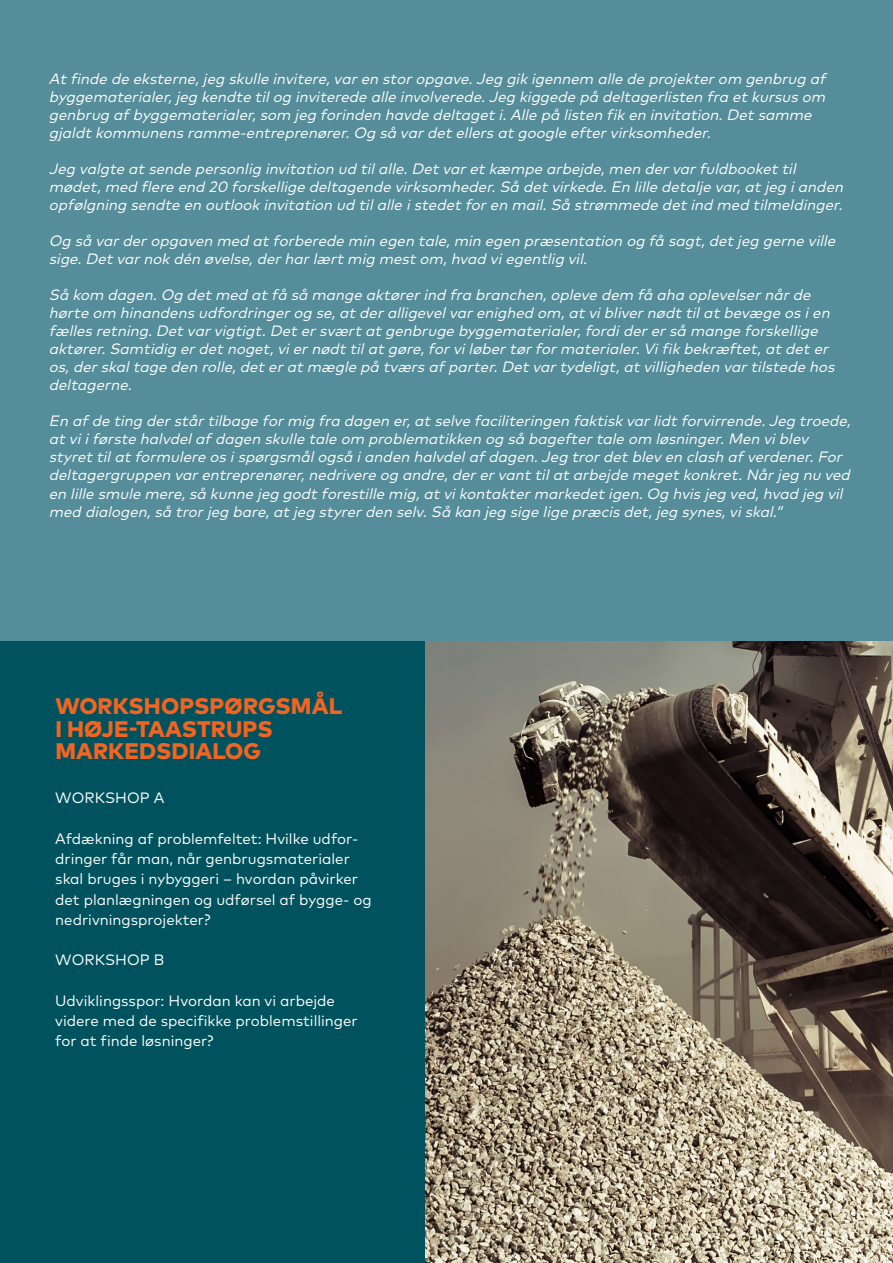
<style>
.page{position:relative;width:893px;height:1263px;background:#fff}
.page>*{position:absolute;margin:0;border:0;box-sizing:border-box;transform-origin:0 0}
.FaktaOverskrift{font:800 22.5px/22.5px "Mark Pro";letter-spacing:.005em;color:#f36421}
.Faktaboks_CITAT{font:italic 15px/18px "Mark Pro";color:#fff}
.Normal2{font:15px/20.2px "Mark Pro";color:#fff}
</style>
<div class="page">
<div style="left:0;top:0;width:893px;height:641px;background:#558d9a"></div>
<img style="left:424px;top:641px;width:469px;height:622px">
<div style="left:0;top:641px;width:424px;height:622px;background:#00535e"></div>
<p class="Faktaboks_CITAT" style="left:49px;top:69px;width:782px">Atfinde de eksterne,jeg skulle invitere,varen storopgave. Jeg gikigennem alle de projekterom genbrug af byggematerialer,jeg kendte tilog inviterede alle involverede. Jeg kiggede på deltagerlisten fra etkursusom genbrug afbyggematerialer,som jeg forinden havde deltageti. Alle på listen fiken invitation. Detsamme gjaldtkommunensramme-entreprenører. Og så vardetellersatgoogle eftervirksomheder.</p>
<p class="Faktaboks_CITAT" style="left:49px;top:159px;width:800px">Jeg valgte atsende personlig invitation ud tilalle. Detvaretkæmpe arbejde,men dervarfuldbookettil mødet,med flere end 20 forskellige deltagende virksomheder. Så detvirkede. En lille detalje var,atjeg ianden opfølgning sendte en outlookinvitation ud tilalle istedetforen mail. Så strømmede detind med tilmeldinger.</p>
<p class="Faktaboks_CITAT" style="left:49px;top:231px;width:792px">Og så varderopgaven med atforberede min egen tale,min egen præsentation og få sagt,detjeg gerne ville sige. Detvarnokdén øvelse,derharlærtmig mestom,hvad viegentlig vil.</p>
<p class="Faktaboks_CITAT" style="left:49px;top:285px;width:791px">Så kom dagen. Og detmed atfå så mange aktørerind fra branchen,opleve dem få aha oplevelsernårde hørte om hinandensudfordringerog se,atderalligevelvarenighed om,atviblivernødttilatbevæge osien fællesretning. Detvarvigtigt. Detersværtatgenbruge byggematerialer,fordidererså mange forskellige aktører. Samtidig erdetnoget,viernødttilatgøre,forviløbertørformaterialer. Vifikbekræftet,atdeter os,derskaltage den rolle,deteratmægle på tværsafparter. Detvartydeligt,atvilligheden vartilstede hos deltagerne.</p>
<p class="Faktaboks_CITAT" style="left:49px;top:411px;width:807px">En afde ting derstårtilbage formig fra dagen er,atselve faciliteringen faktiskvarlidtforvirrende. Jeg troede, atviiførste halvdelafdagen skulle tale om problematikken og så bageftertale om løsninger. Men viblev styrettilatformulere osispørgsmålogså ianden halvdelafdagen. Jeg trordetbleven clash afverdener. For deltagergruppen varentreprenører,nedrivere og andre,derervanttilatarbejde megetkonkret. Nårjeg nu ved en lille smule mere,så kunne jeg godtforestille mig,atvikontaktermarkedetigen. Og hvisjeg ved,hvad jeg vil med dialogen,så trorjeg bare,atjeg styrerden selv. Så kan jeg sige lige præcisdet,jeg synes,viskal. ”</p>
<p class="FaktaOverskrift" style="left:55px;top:693px;width:288px">WORKSHOPSPØRGSMÅL<br>I HØJE-TAASTRUPS<br>MARKEDSDIALOG</p>
<p class="Normal2" style="left:55px;top:787px;width:110px">WORKSHOP A</p>
<p class="Normal2" style="left:55px;top:827px;width:318px">Afdækning af problemfeltet: Hvilke udfor&shy;dringer får man, når genbrugsmaterialer skal bruges i nybyggeri – hvordan påvirker det planlægningen og udførsel af bygge- og nedrivningsprojekter?</p>
<p class="Normal2" style="left:55px;top:949px;width:111px">WORKSHOP B</p>
<p class="Normal2" style="left:55px;top:989px;width:304px">Udviklingsspor: Hvordan kan vi arbejde videre med de specifikke problemstillinger for at finde løsninger?</p>
</div>
